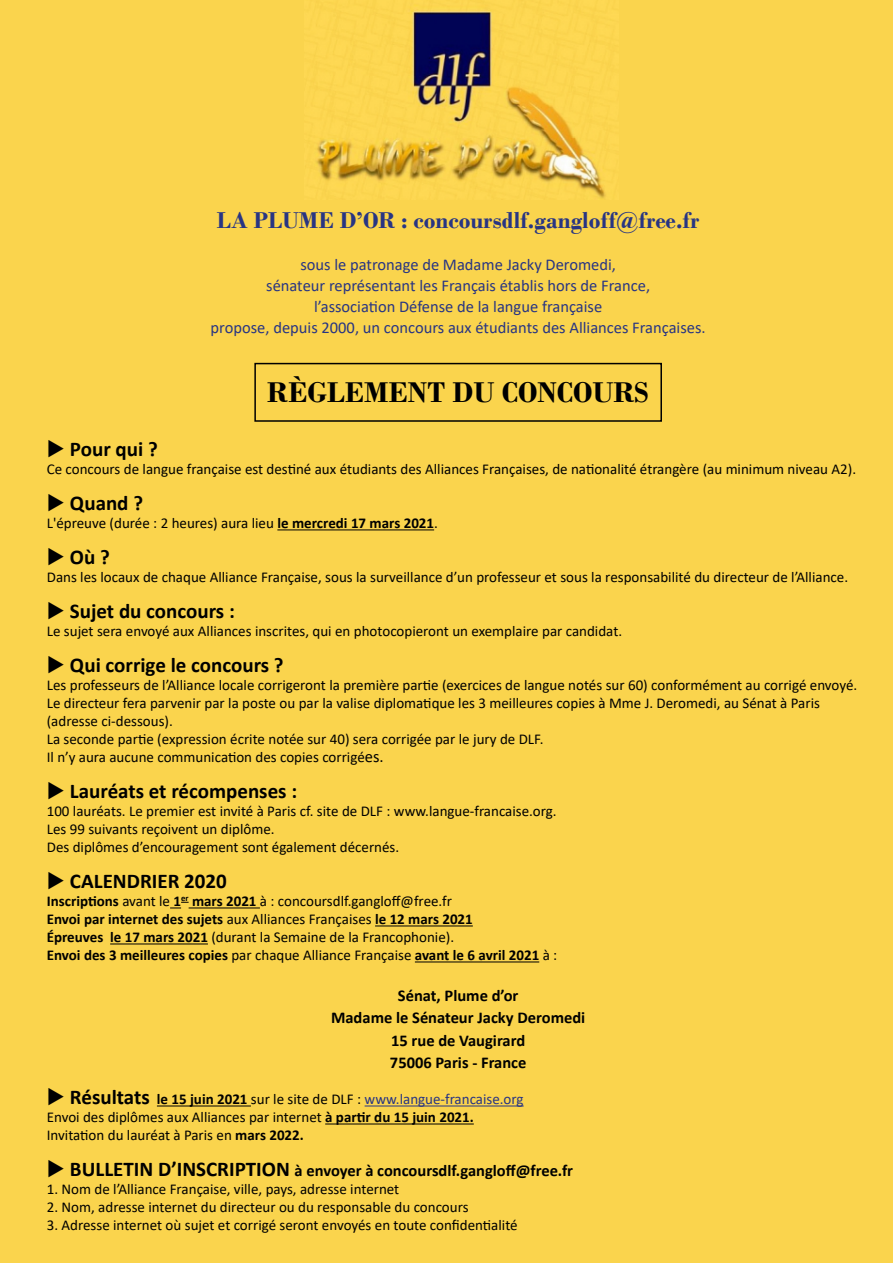
<style>
.page{position:relative;width:893px;height:1263px;background:#fad44d}
.page>*{position:absolute;margin:0;border:0;box-sizing:border-box;transform-origin:0 0}
.t1{font:700 30px "Bodoni";color:#000}
.t2{font:700 24px "Bodoni";color:#283583}
.t3{font:700 21px "Calibri";color:#000}
.t4{font:16.5px/21px "Calibri";color:#283583;text-align:center}
.t5{font:700 16.5px/22.5px "Calibri";color:#000;text-align:center}
.t6{font:15px/18px "Calibri";color:#000}
.s1{font-weight:700}
.s2{font-size:16.5px}
.s3{font-weight:700;font-size:21px}
.s4{color:#283583}
.s5{font-size:21px}
</style>
<div class="page">
<img style="left:316px;top:8px;width:290px;height:190px">
<hr style="left:277px;top:529px;width:157px;height:1px;background:#000">
<svg style="left:170px;top:902px;width:19px;height:6px"></svg>
<hr style="left:189px;top:907px;width:71px;height:1px;background:#000">
<hr style="left:375px;top:925px;width:98px;height:1px;background:#000">
<hr style="left:110px;top:943px;width:98px;height:1px;background:#000">
<hr style="left:415px;top:961px;width:124px;height:1px;background:#000">
<hr style="left:157px;top:1105px;width:94px;height:1px;background:#000">
<hr style="left:365px;top:1105px;width:159px;height:1px;background:#283583">
<hr style="left:325px;top:1123px;width:149px;height:1px;background:#000">
<div style="left:254px;top:363px;width:408px;height:59px;border:2px solid #000"></div>
<h2 class="t2" style="left:217px;top:206px;width:484px">LA PLUME D’OR : concoursdlf.gangloff@free.fr</h2>
<p class="t4" style="left:211px;top:254px;width:496px">sous le patronage de Madame Jacky Deromedi,<br>sénateur représentant les Français établis hors de France,<br>l’association Défense de la langue française<br>propose, depuis 2000, un concours aux étudiants des Alliances Françaises.</p>
<h1 class="t1" style="left:267px;top:375px;width:383px">RÈGLEMENT DU CONCOURS</h1>
<h3 class="t3" style="left:47px;top:434px;width:113px">◆ Pour qui ?</h3>
<p class="t6" style="left:47px;top:460px;width:811px">Ce concours de langue française est destiné aux étudiants des Alliances Françaises, de nationalité étrangère (au minimum niveau A2).</p>
<h3 class="t3" style="left:47px;top:488px;width:98px">◆ Quand ?</h3>
<p class="t6" style="left:47px;top:514px;width:393px">L'épreuve (durée : 2 heures) aura lieu <span class="s1">le mercredi 17 mars 2021</span>.</p>
<h3 class="t3" style="left:47px;top:542px;width:65px">◆ Où ?</h3>
<p class="t6" style="left:47px;top:568px;width:803px">Dans les locaux de chaque Alliance Française, sous la surveillance d’un professeur et sous la responsabilité du directeur de l’Alliance.</p>
<h3 class="t3" style="left:47px;top:596px;width:190px">◆ Sujet du concours :</h3>
<p class="t6" style="left:47px;top:622px;width:577px">Le sujet sera envoyé aux Alliances inscrites, qui en photocopieront un exemplaire par candidat.</p>
<h3 class="t3" style="left:47px;top:650px;width:238px">◆ Qui corrige le concours ?</h3>
<p class="t6" style="left:47px;top:676px;width:812px">Les professeurs de l’Alliance locale corrigeront la première partie (exercices de langue notés sur 60) conformément au corrigé envoyé.<br>Le directeur fera parvenir par la poste ou par la valise diplomatique les 3 meilleures copies à Mme J. Deromedi, au Sénat à Paris (adresse ci-dessous).<br>La seconde partie (expression écrite notée sur 40) sera corrigée par le jury de DLF.<br>Il n’y aura aucune communication des copies corrigé<span class="s2">es.</span></p>
<h3 class="t3" style="left:47px;top:776px;width:252px">◆ Lauréats et récompenses :</h3>
<p class="t6" style="left:47px;top:802px;width:511px">100 lauréats. Le premier est invité à Paris cf. site de DLF : www.langue-francaise.org.<br>Les 99 suivants reçoivent un diplôme.<br>Des diplômes d’encouragement sont également décernés.</p>
<h3 class="t3" style="left:47px;top:866px;width:182px">◆ CALENDRIER 2020</h3>
<p class="t6" style="left:47px;top:892px;width:512px"><span class="s1">Inscriptions</span> avant le <span class="s1">1</span><sup>er</sup> <span class="s1">mars 2021</span> à : concoursdlf.gangloff@free.fr<br><span class="s1">Envoi par internet des sujets</span> aux Alliances Françaises <span class="s1">le 12 mars 2021<br>Épreuves le 17 mars 2021</span> (durant la Semaine de la Francophonie).<br><span class="s1">Envoi des 3 meilleures copies</span> par chaque Alliance Française <span class="s1">avant le 6 avril 2021</span> à :</p>
<p class="t5" style="left:331px;top:984px;width:256px">Sénat, Plume d’or<br>Madame le Sénateur Jacky Deromedi<br>15 rue de Vaugirard<br>75006 Paris - France</p>
<p class="t6" style="left:47px;top:1090px;width:478px">◆ <span class="s3">Résultats</span> <span class="s1">le 15 juin 2021</span> sur le site de DLF : <span class="s4">www.langue-francaise.org<br></span>Envoi des diplômes aux Alliances par internet <span class="s1">à partir du 15 juin 2021.<br></span>Invitation du lauréat à Paris en <span class="s1">mars 2022.</span></p>
<p class="t5" style="left:47px;top:1159px;width:528px">◆ <span class="s5">BULLETIN D’INSCRIPTION</span> à envoyer à concoursdlf.gangloff@free.fr</p>
<p class="t6" style="left:47px;top:1180px;width:354px">1. Nom de l’Alliance Française, ville, pays, adresse internet</p>
<p class="t6" style="left:47px;top:1198px;width:423px">2. Nom, adresse internet du directeur ou du responsable du concours</p>
<p class="t6" style="left:47px;top:1216px;width:472px">3. Adresse internet où sujet et corrigé seront envoyés en toute confidentialité</p>
</div>
